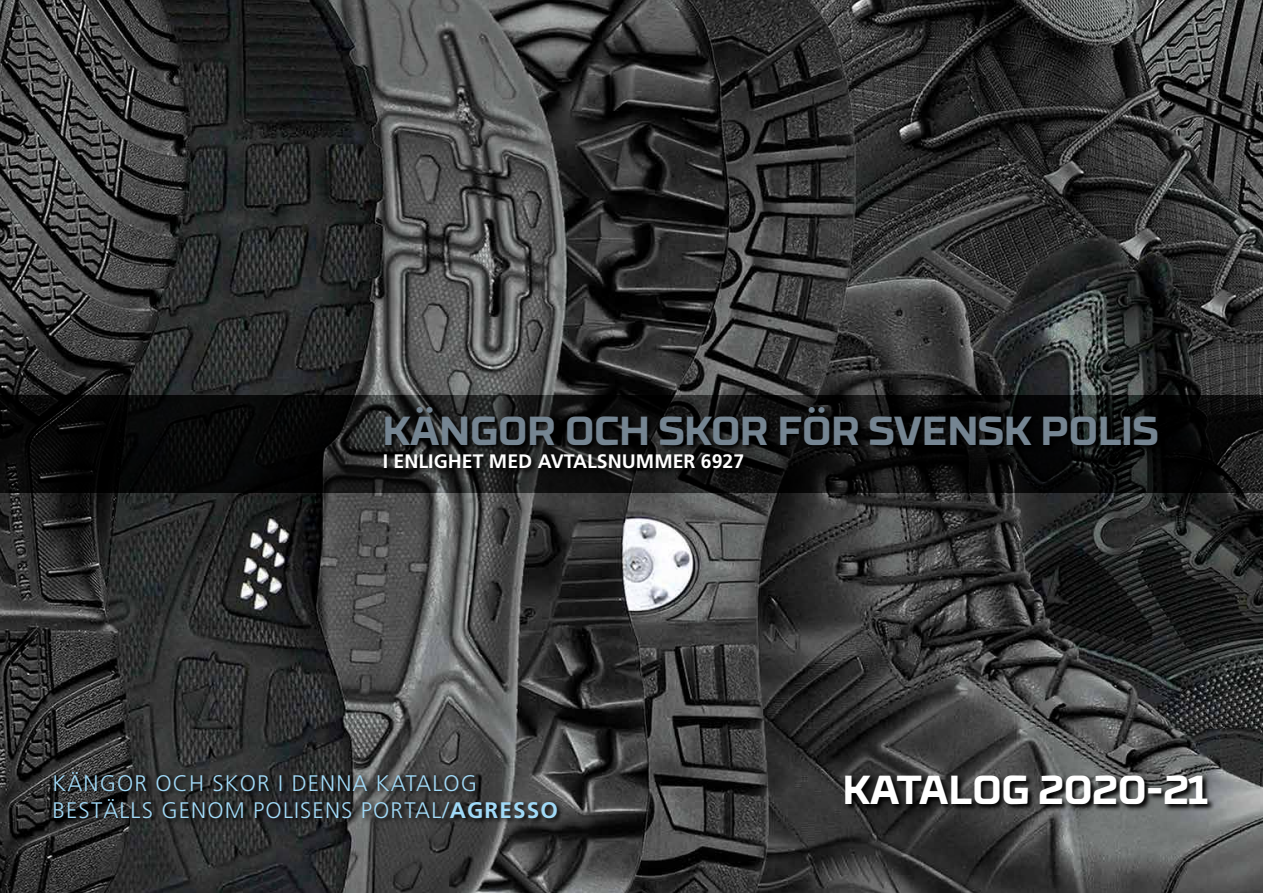
<style>
.page{position:relative;width:1263px;height:893px;background:#fff}
.page>*{position:absolute;margin:0;border:0;box-sizing:border-box;transform-origin:0 0}
.t1{font:700 40.5px "RB No 3.1";color:#758592}
.t2{font:700 40.5px "RB No 3.1";color:#fff}
.t3{font:300 22.5px/27px "Frutiger";letter-spacing:.05em;color:#a1daf8}
.t4{font:700 19.5px "Frutiger";color:#fff}
.s1{font-weight:700}
</style>
<div class="page">
<img style="left:0;top:0;width:1263px;height:893px">
<svg style="left:53px;top:770px;width:511px;height:55px;background:#333334"></svg>
<img style="left:0;top:395px;width:1263px;height:97px">
<svg style="left:383px;top:405px;width:782px;height:70px;background:#0e0f0f"></svg>
<svg style="left:844px;top:775px;width:371px;height:37px;background:#323333"></svg>
<h1 class="t1" style="left:383px;top:398px;width:777px">KÄNGOR OCH SKOR FÖR SVENSK POLIS</h1>
<p class="t4" style="left:383px;top:450px;width:363px">I ENLIGHET MED AVTALSNUMMER 6927</p>
<p class="t3" style="left:53px;top:770px;width:507px">KÄNGOR OCH SKOR I DENNA KATALOG<br>BESTÄLLS GENOM POLISENS PORTAL/<span class="s1">AGRESSO</span></p>
<h1 class="t2" style="left:843px;top:757px;width:367px">KATALOG 2020-21</h1>
</div>
